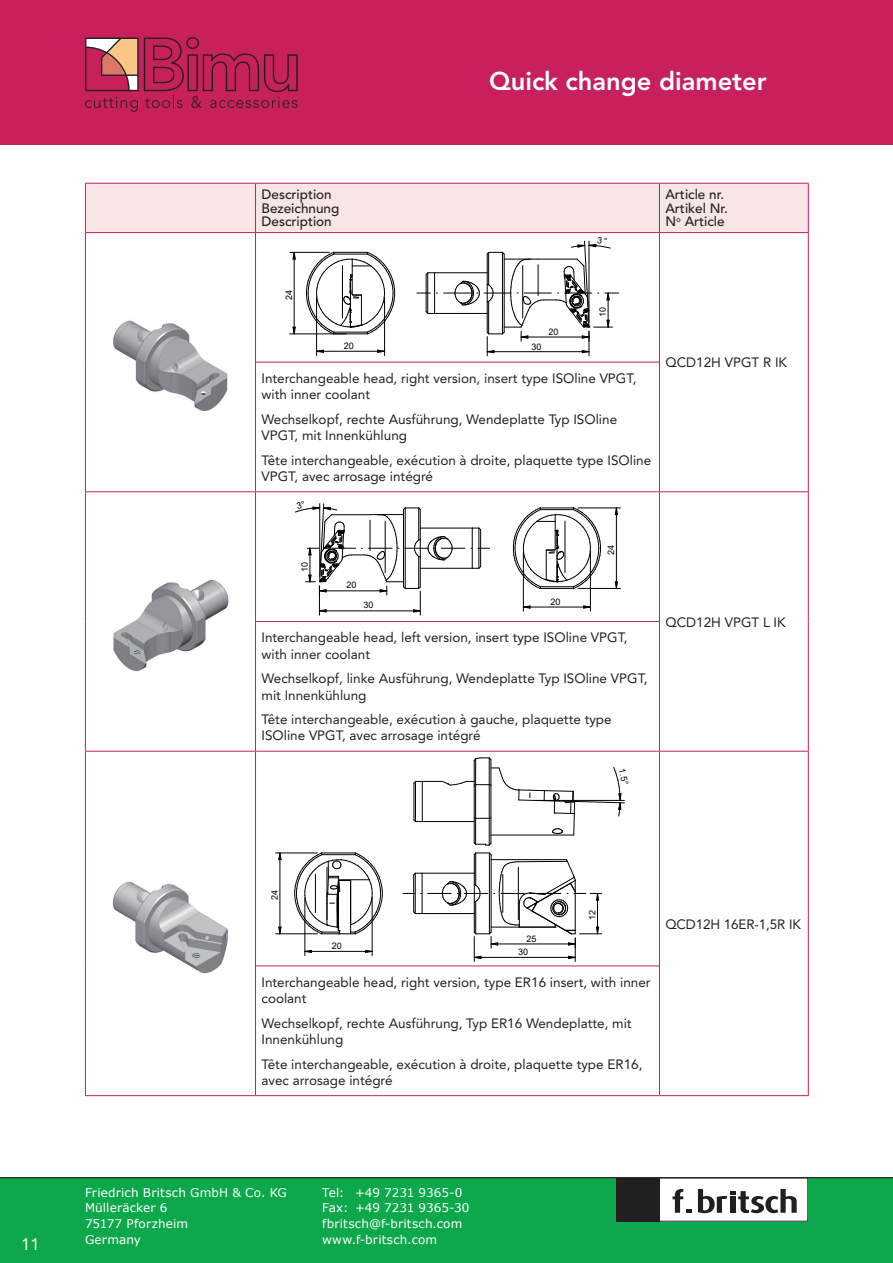
<style>
.page{position:relative;width:893px;height:1263px;background:#fff}
.page>*{position:absolute;margin:0;border:0;box-sizing:border-box;transform-origin:0 0}
.t1{font:800 25.5px "Avenir LT Pro";color:#fff}
.t2{font:16.5px "Avenir LT Pro";color:#fff}
.t3{font:13.5px/16.2px "Avenir LT Pro";color:#231f20}
.t4{font:500 13.5px/13.5px "Avenir LT Pro";color:#231f20}
.t5{font:12px "Verdana";letter-spacing:.01em;color:#fff}
.t6{font:9px "Arial";color:#010106}
</style>
<div class="page">
<div style="left:0;top:0;width:893px;height:145px;background:#c7205c"></div>
<svg style="left:85px;top:37px;width:213px;height:75px"></svg>
<div style="left:0;top:1178px;width:893px;height:85px;background:#0ca84b"></div>
<hr style="left:0;top:1177px;width:893px;height:1px;background:#231f20">
<div style="left:617px;top:1178px;width:191px;height:43px;background:#fff"></div>
<div style="left:617px;top:1178px;width:43px;height:43px;background:#231f20"></div>
<svg style="left:698px;top:1189px;width:99px;height:24px"></svg>
<svg style="left:672px;top:1189px;width:19px;height:24px"></svg>
<div style="left:617px;top:1178px;width:191px;height:43px;border:1px solid #231f20"></div>
<hr style="left:255px;top:233px;width:1px;height:129px;background:#c7205c">
<hr style="left:659px;top:233px;width:1px;height:129px;background:#c7205c">
<hr style="left:255px;top:362px;width:1px;height:129px;background:#c7205c">
<hr style="left:659px;top:362px;width:1px;height:129px;background:#c7205c">
<hr style="left:255px;top:492px;width:1px;height:129px;background:#c7205c">
<hr style="left:659px;top:492px;width:1px;height:129px;background:#c7205c">
<hr style="left:255px;top:621px;width:1px;height:130px;background:#c7205c">
<hr style="left:659px;top:621px;width:1px;height:130px;background:#c7205c">
<hr style="left:255px;top:751px;width:1px;height:215px;background:#c7205c">
<hr style="left:659px;top:751px;width:1px;height:215px;background:#c7205c">
<hr style="left:255px;top:966px;width:1px;height:129px;background:#c7205c">
<hr style="left:659px;top:966px;width:1px;height:129px;background:#c7205c">
<hr style="left:659px;top:491px;width:150px;height:1px;background:#c7205c">
<hr style="left:659px;top:751px;width:150px;height:1px;background:#c7205c">
<hr style="left:659px;top:1095px;width:150px;height:1px;background:#c7205c">
<hr style="left:256px;top:362px;width:403px;height:1px;background:#c7205c">
<hr style="left:85px;top:491px;width:170px;height:1px;background:#c7205c">
<hr style="left:255px;top:491px;width:404px;height:1px;background:#c7205c">
<hr style="left:256px;top:621px;width:403px;height:1px;background:#c7205c">
<hr style="left:85px;top:751px;width:170px;height:1px;background:#c7205c">
<hr style="left:255px;top:751px;width:404px;height:1px;background:#c7205c">
<hr style="left:256px;top:965px;width:403px;height:1px;background:#c7205c">
<hr style="left:85px;top:1095px;width:170px;height:1px;background:#c7205c">
<hr style="left:255px;top:1095px;width:404px;height:1px;background:#c7205c">
<hr style="left:85px;top:233px;width:1px;height:129px;background:#c7205c">
<hr style="left:85px;top:362px;width:1px;height:129px;background:#c7205c">
<hr style="left:85px;top:492px;width:1px;height:129px;background:#c7205c">
<hr style="left:85px;top:621px;width:1px;height:130px;background:#c7205c">
<hr style="left:85px;top:751px;width:1px;height:215px;background:#c7205c">
<hr style="left:85px;top:966px;width:1px;height:129px;background:#c7205c">
<hr style="left:659px;top:183px;width:150px;height:1px;background:#c7205c">
<hr style="left:808px;top:184px;width:1px;height:49px;background:#c7205c">
<hr style="left:808px;top:233px;width:1px;height:129px;background:#c7205c">
<hr style="left:808px;top:362px;width:1px;height:129px;background:#c7205c">
<hr style="left:808px;top:492px;width:1px;height:129px;background:#c7205c">
<hr style="left:808px;top:621px;width:1px;height:130px;background:#c7205c">
<hr style="left:808px;top:751px;width:1px;height:215px;background:#c7205c">
<hr style="left:808px;top:966px;width:1px;height:129px;background:#c7205c">
<img style="left:127px;top:356px;width:101px;height:56px">
<img style="left:113px;top:579px;width:116px;height:93px">
<svg style="left:513px;top:507px;width:88px;height:82px"></svg>
<hr style="left:578px;top:508px;width:42px;height:1px;background:#010106">
<hr style="left:578px;top:588px;width:42px;height:1px;background:#010106">
<svg style="left:615px;top:508px;width:3px;height:7px"></svg>
<svg style="left:615px;top:581px;width:3px;height:8px"></svg>
<hr style="left:616px;top:508px;width:1px;height:80px;background:#010106">
<hr style="left:523px;top:552px;width:1px;height:59px;background:#010106">
<hr style="left:590px;top:551px;width:1px;height:60px;background:#010106">
<hr style="left:523px;top:607px;width:67px;height:1px;background:#010106">
<hr style="left:480px;top:530px;width:1px;height:36px;background:#010106">
<hr style="left:479px;top:528px;width:1px;height:40px;background:#010106">
<hr style="left:472px;top:528px;width:1px;height:40px;background:#010106">
<svg style="left:472px;top:565px;width:10px;height:4px"></svg>
<svg style="left:472px;top:527px;width:10px;height:4px"></svg>
<hr style="left:420px;top:528px;width:52px;height:1px;background:#010106">
<hr style="left:420px;top:568px;width:52px;height:1px;background:#010106">
<img style="left:112px;top:881px;width:116px;height:93px">
<svg style="left:294px;top:852px;width:89px;height:83px"></svg>
<hr style="left:276px;top:853px;width:41px;height:1px;background:#010106">
<hr style="left:276px;top:933px;width:41px;height:1px;background:#010106">
<hr style="left:280px;top:853px;width:1px;height:81px;background:#010106">
<hr style="left:305px;top:897px;width:1px;height:59px;background:#010106">
<hr style="left:372px;top:897px;width:1px;height:59px;background:#010106">
<svg style="left:305px;top:950px;width:7px;height:3px"></svg>
<svg style="left:365px;top:950px;width:7px;height:3px"></svg>
<hr style="left:305px;top:951px;width:67px;height:1px;background:#010106">
<hr style="left:413px;top:875px;width:1px;height:37px;background:#010106">
<hr style="left:415px;top:873px;width:1px;height:40px;background:#010106">
<hr style="left:422px;top:873px;width:1px;height:40px;background:#010106">
<svg style="left:413px;top:872px;width:9px;height:4px"></svg>
<svg style="left:413px;top:911px;width:9px;height:3px"></svg>
<hr style="left:422px;top:913px;width:52px;height:1px;background:#010106">
<hr style="left:422px;top:873px;width:52px;height:1px;background:#010106">
<svg style="left:428px;top:852px;width:174px;height:109px"></svg>
<hr style="left:491px;top:944px;width:84px;height:1px;background:#010106">
<svg style="left:413px;top:757px;width:212px;height:89px"></svg>
<svg style="left:85px;top:183px;width:723px;height:173px"></svg>
<svg style="left:295px;top:503px;width:170px;height:112px"></svg>
<p class="t2" style="left:21px;top:1234px;width:20px">11</p>
<h1 class="t1" style="left:489px;top:66px;width:279px">Quick change diameter</h1>
<p class="t4" style="left:261px;top:188px;width:79px">Description<br>Bezeichnung<br>Description</p>
<p class="t4" style="left:665px;top:188px;width:64px">Article nr.<br>Artikel Nr.<br>N<sup>o</sup> Article</p>
<p class="t6" style="left:283px;top:300px;width:12px;rotate:-90deg">24</p>
<p class="t6" style="left:344px;top:340px;width:12px">20</p>
<p class="t6" style="left:548px;top:325px;width:12px">20</p>
<p class="t6" style="left:531px;top:340px;width:12px">30</p>
<p class="t6" style="left:597px;top:317px;width:12px;rotate:-90deg">10</p>
<p class="t3" style="left:261px;top:370px;width:376px">Interchangeable head, right version, insert type ISOline VPGT, with inner coolant</p>
<p class="t3" style="left:261px;top:411px;width:357px">Wechselkopf, rechte Ausführung, Wendeplatte Typ ISOline<br>VPGT, mit Innenkühlung</p>
<p class="t3" style="left:261px;top:452px;width:391px">Tête interchangeable, exécution à droite, plaquette type ISOline<br>VPGT, avec arrosage intégré</p>
<p class="t3" style="left:665px;top:354px;width:123px">QCD12H VPGT R IK</p>
<p class="t6" style="left:298px;top:571px;width:12px;rotate:-90deg">10</p>
<p class="t6" style="left:347px;top:578px;width:12px">20</p>
<p class="t6" style="left:363px;top:598px;width:12px">30</p>
<p class="t6" style="left:550px;top:595px;width:12px">20</p>
<p class="t6" style="left:605px;top:555px;width:12px;rotate:-90deg">24</p>
<p class="t3" style="left:261px;top:629px;width:368px">Interchangeable head, left version, insert type ISOline VPGT, with inner coolant</p>
<p class="t3" style="left:261px;top:670px;width:388px">Wechselkopf, linke Ausführung, Wendeplatte Typ ISOline VPGT, mit Innenkühlung</p>
<p class="t3" style="left:261px;top:711px;width:352px">Tête interchangeable, exécution à gauche, plaquette type<br>ISOline VPGT, avec arrosage intégré</p>
<p class="t6" style="left:628px;top:767px;width:18px;rotate:76deg">1.5°</p>
<p class="t3" style="left:665px;top:614px;width:122px">QCD12H VPGT L IK</p>
<p class="t6" style="left:268px;top:900px;width:12px;rotate:-90deg">24</p>
<p class="t6" style="left:332px;top:940px;width:12px">20</p>
<p class="t6" style="left:527px;top:932px;width:12px">25</p>
<p class="t6" style="left:518px;top:946px;width:12px">30</p>
<p class="t6" style="left:586px;top:920px;width:12px;rotate:-90deg">12</p>
<p class="t3" style="left:261px;top:974px;width:391px">Interchangeable head, right version, type ER16 insert, with inner coolant</p>
<p class="t3" style="left:261px;top:1015px;width:372px">Wechselkopf, rechte Ausführung, Typ ER16 Wendeplatte, mit<br>Innenkühlung</p>
<p class="t3" style="left:261px;top:1056px;width:382px">Tête interchangeable, exécution à droite, plaquette type ER16, avec arrosage intégré</p>
<p class="t3" style="left:665px;top:916px;width:137px">QCD12H 16ER-1,5R IK</p>
<p class="t5" style="left:85px;top:1184px;width:203px">Friedrich Britsch GmbH &amp; Co. KG</p>
<p class="t5" style="left:322px;top:1184px;width:142px">Tel: +49 7231 9365-0</p>
<p class="t5" style="left:85px;top:1200px;width:84px">Mülleräcker 6</p>
<p class="t5" style="left:322px;top:1200px;width:149px">Fax: +49 7231 9365-30</p>
<p class="t5" style="left:85px;top:1215px;width:105px">75177 Pforzheim</p>
<p class="t5" style="left:322px;top:1215px;width:142px">fbritsch@f-britsch.com</p>
<p class="t5" style="left:85px;top:1231px;width:57px">Germany</p>
<p class="t5" style="left:322px;top:1231px;width:117px">www.f-britsch.com</p>
</div>
